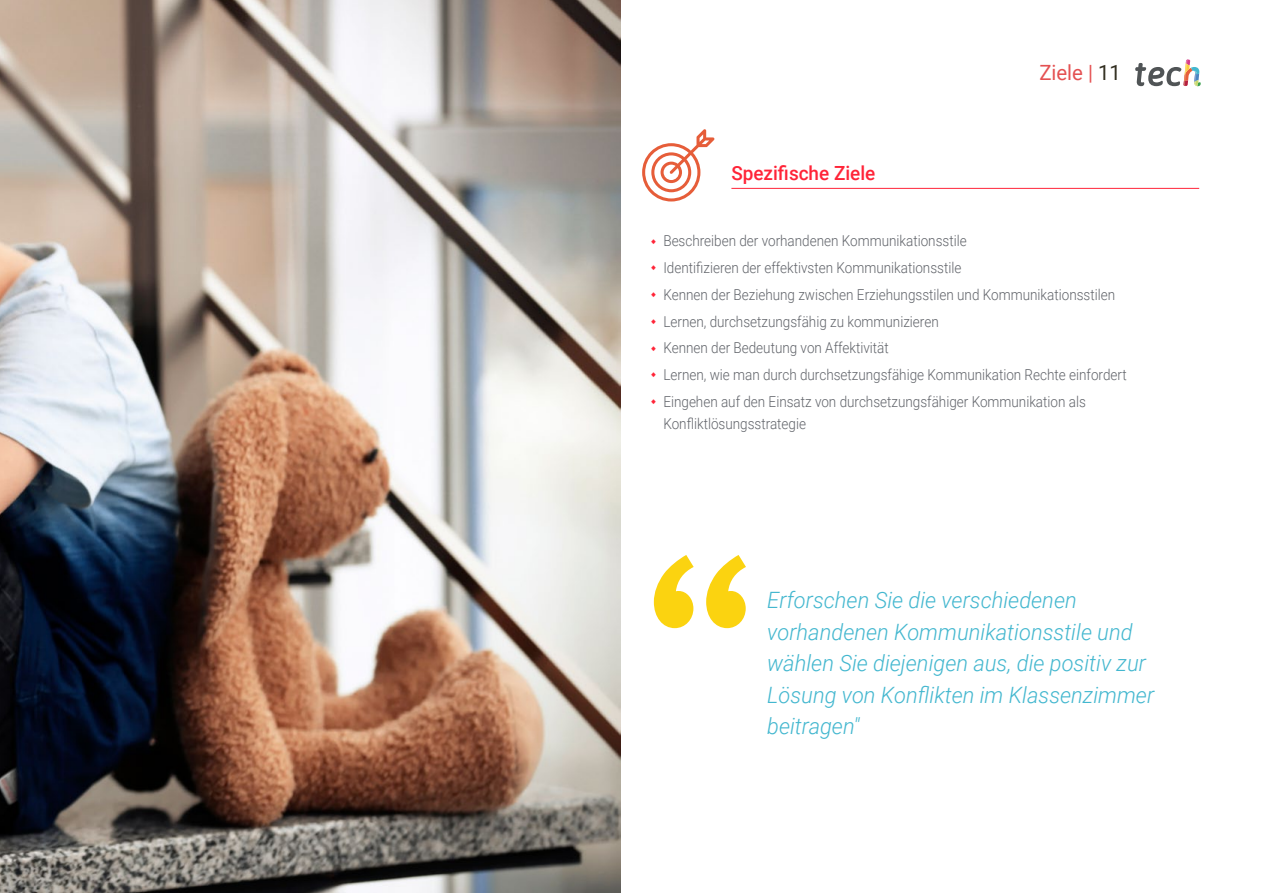
<style>
.page{position:relative;width:1263px;height:893px;background:#fff}
.page>*{position:absolute;margin:0;border:0;box-sizing:border-box;transform-origin:0 0}
.t1{font:italic 300 22.5px/31.5px "Roboto";color:#43b7cf}
.t2{font:21px "Roboto";color:#e45152}
.t3{font:500 19.5px "Roboto";color:#ff2438}
.t4{font:300 15px/26.7px "Roboto";color:#61646a;scale:.9 1}
.s1{color:#312e20}
</style>
<div class="page">
<svg style="left:654px;top:555px;width:92px;height:73px"></svg>
<hr style="left:731px;top:188px;width:468px;height:1px;background:#ff2438">
<svg style="left:642px;top:129px;width:72px;height:72px"></svg>
<img style="left:0;top:0;width:621px;height:893px">
<svg style="left:1135px;top:60px;width:66px;height:27px"></svg>
<h3 class="t3" style="left:731px;top:159px;width:145px">Spezifische Ziele</h3>
<h2 class="t2" style="left:1039px;top:58px;width:83px">Ziele | <span class="s1">11</span></h2>
<p class="t4" style="left:663px;top:227px;width:516px">Beschreiben der vorhandenen Kommunikationsstile<br>Identifizieren der effektivsten Kommunikationsstile<br>Kennen der Beziehung zwischen Erziehungsstilen und Kommunikationsstilen Lernen, durchsetzungsfähig zu kommunizieren<br>Kennen der Bedeutung von Affektivität<br>Lernen, wie man durch durchsetzungsfähige Kommunikation Rechte einfordert Eingehen auf den Einsatz von durchsetzungsfähiger Kommunikation als</p>
<p class="t4" style="left:663px;top:410px;width:160px">Konfliktlösungsstrategie</p>
<h1 class="t1" style="left:767px;top:584px;width:388px">Erforschen Sie die verschiedenen vorhandenen Kommunikationsstile und wählen Sie diejenigen aus, die positiv zur Lösung von Konflikten im Klassenzimmer beitragen"</h1>
</div>
